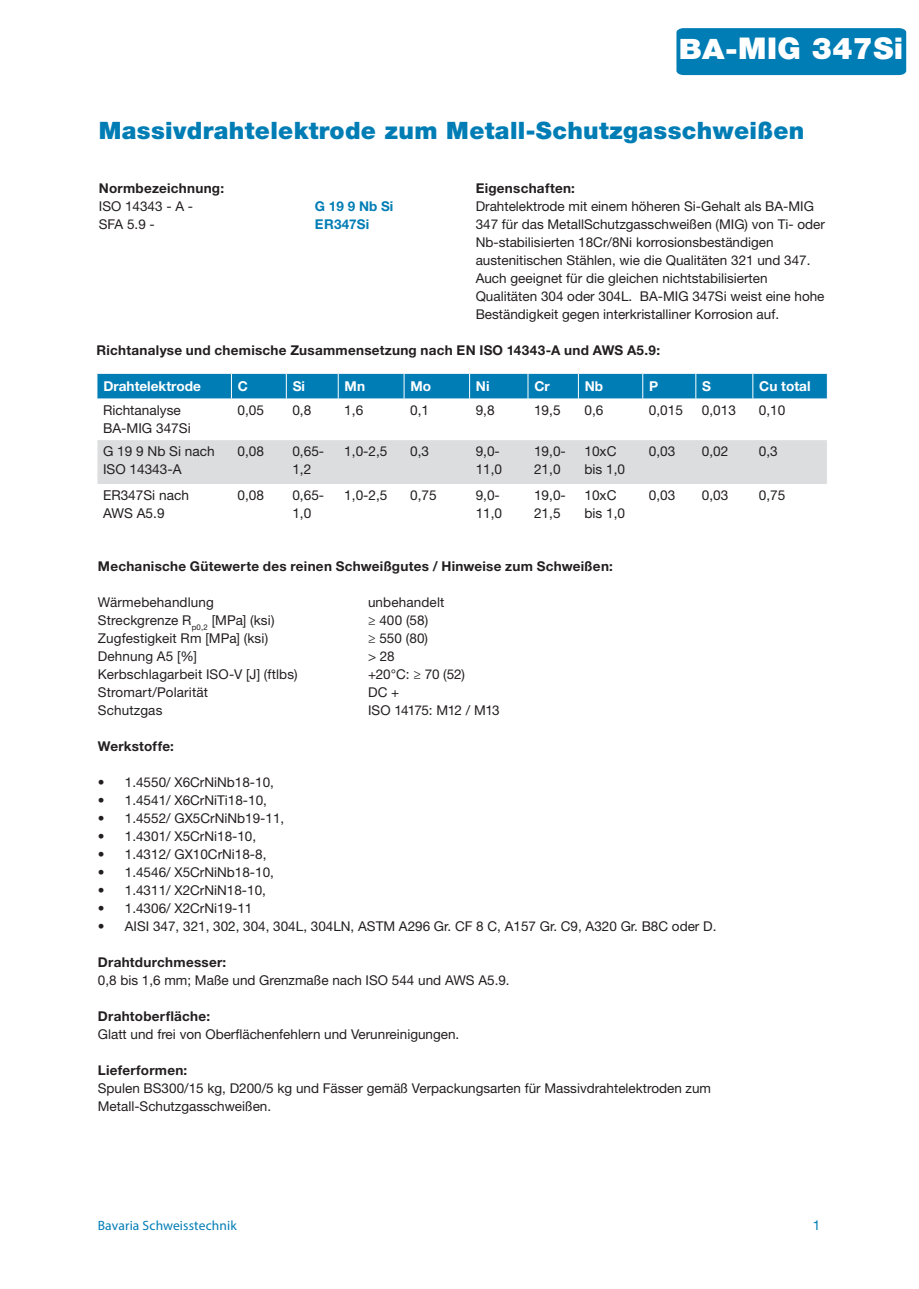
<style>
.page{position:relative;width:919px;height:1289px;background:#fff}
.page>*{position:absolute;margin:0;border:0;box-sizing:border-box;transform-origin:0 0}
.t1{font:900 30px "Helvetica Neue LT Std";letter-spacing:.015em;color:#fff}
.t2{font:900 24px "Helvetica Neue LT Std";letter-spacing:.015em;color:#007db5}
.t3{font:13.65px/18.1px "Helvetica Neue LT Std";color:#231f20}
.t4{font:700 13.65px "Helvetica Neue LT Std";color:#fff}
.t5{font:13.5px/18px "Helvetica Neue LT Std";color:#231f20}
.t6{font:700 13.5px "Helvetica Neue LT Std";letter-spacing:.02em;color:#231f20}
.t7{font:13.5px "Myriad Pro";letter-spacing:.01em;color:#007db5}
.t8{font:13.5px "Helvetica Neue LT Std";letter-spacing:-.04em;color:#231f20}
.t9{font:700 13.5px "Helvetica Neue LT Std";letter-spacing:.005em;color:#007db5}
.t10{font:13.5px "Helvetica Neue LT Std";color:#007db5}
.s1{font-size:28.05px}
</style>
<div class="page">
<div style="left:676px;top:28px;width:230px;height:47px;background:#007db5"></div>
<div style="left:98px;top:440px;width:728px;height:44px;background:#dcdddf"></div>
<svg style="left:97px;top:373px;width:730px;height:26px;background:#0f84b9"></svg>
<hr style="left:752px;top:373px;width:75px;height:1px;background:#fff">
<hr style="left:752px;top:398px;width:75px;height:1px;background:#fff">
<hr style="left:97px;top:398px;width:134px;height:1px;background:#fff">
<h1 class="t1" style="left:678px;top:31px;width:226px"><span class="s1">BA-</span>MIG 347Si</h1>
<h2 class="t2" style="left:99px;top:116px;width:707px">Massivdrahtelektrode zum Metall-Schutzgasschweißen</h2>
<p class="t6" style="left:99px;top:180px;width:127px">Normbezeichnung:</p>
<p class="t5" style="left:99px;top:197px;width:96px">ISO 14343 - A -</p>
<p class="t9" style="left:315px;top:198px;width:80px">G 19 9 Nb Si</p>
<p class="t5" style="left:99px;top:215px;width:58px">SFA 5.9 -</p>
<p class="t9" style="left:315px;top:216px;width:56px">ER347Si</p>
<p class="t6" style="left:475px;top:180px;width:101px">Eigenschaften:</p>
<p class="t5" style="left:475px;top:197px;width:351px">Drahtelektrode mit einem höheren Si-Gehalt als BA-MIG 347 für das MetallSchutzgasschweißen (MIG) von Ti- oder Nb-stabilisierten 18Cr/8Ni korrosionsbeständigen austenitischen Stählen, wie die Qualitäten 321 und 347.<br>Auch geeignet für die gleichen nichtstabilisierten Qualitäten 304 oder 304L. BA-MIG 347Si weist eine hohe Beständigkeit gegen interkristalliner Korrosion auf.</p>
<p class="t6" style="left:97px;top:342px;width:565px">Richtanalyse und chemische Zusammensetzung nach EN ISO 14343-A und AWS A5.9:</p>
<p class="t4" style="left:103px;top:378px;width:99px">Drahtelektrode</p>
<p class="t4" style="left:238px;top:378px;width:12px">C</p>
<p class="t4" style="left:293px;top:378px;width:14px">Si</p>
<p class="t4" style="left:344px;top:378px;width:22px">Mn</p>
<p class="t4" style="left:410px;top:378px;width:22px">Mo</p>
<p class="t4" style="left:476px;top:378px;width:15px">Ni</p>
<p class="t4" style="left:534px;top:378px;width:17px">Cr</p>
<p class="t4" style="left:584px;top:378px;width:20px">Nb</p>
<p class="t4" style="left:649px;top:378px;width:11px">P</p>
<p class="t4" style="left:702px;top:378px;width:10px">S</p>
<p class="t4" style="left:759px;top:378px;width:53px">Cu total</p>
<p class="t3" style="left:103px;top:400px;width:89px">Richtanalyse<br>BA-MIG 347Si</p>
<p class="t3" style="left:237px;top:400px;width:28px">0,05</p>
<p class="t3" style="left:292px;top:400px;width:20px">0,8</p>
<p class="t3" style="left:344px;top:400px;width:20px">1,6</p>
<p class="t3" style="left:410px;top:400px;width:20px">0,1</p>
<p class="t3" style="left:475px;top:400px;width:20px">9,8</p>
<p class="t3" style="left:534px;top:400px;width:28px">19,5</p>
<p class="t3" style="left:584px;top:400px;width:20px">0,6</p>
<p class="t3" style="left:648px;top:400px;width:36px">0,015</p>
<p class="t3" style="left:701px;top:400px;width:36px">0,013</p>
<p class="t3" style="left:758px;top:400px;width:28px">0,10</p>
<p class="t3" style="left:103px;top:442px;width:113px">G 19 9 Nb Si nach<br>ISO 14343-A</p>
<p class="t3" style="left:237px;top:442px;width:28px">0,08</p>
<p class="t3" style="left:292px;top:442px;width:33px">0,65-<br>1,2</p>
<p class="t3" style="left:344px;top:442px;width:45px">1,0-2,5</p>
<p class="t3" style="left:410px;top:442px;width:20px">0,3</p>
<p class="t3" style="left:475px;top:442px;width:28px">9,0-<br>11,0</p>
<p class="t3" style="left:534px;top:442px;width:33px">19,0-<br>21,0</p>
<p class="t3" style="left:584px;top:442px;width:42px">10xC bis 1,0</p>
<p class="t3" style="left:648px;top:442px;width:28px">0,03</p>
<p class="t3" style="left:701px;top:442px;width:28px">0,02</p>
<p class="t3" style="left:758px;top:442px;width:20px">0,3</p>
<p class="t3" style="left:103px;top:485px;width:87px">ER347Si nach<br>AWS A5.9</p>
<p class="t3" style="left:237px;top:485px;width:28px">0,08</p>
<p class="t3" style="left:292px;top:485px;width:33px">0,65-<br>1,0</p>
<p class="t3" style="left:344px;top:485px;width:45px">1,0-2,5</p>
<p class="t3" style="left:410px;top:485px;width:28px">0,75</p>
<p class="t3" style="left:475px;top:485px;width:28px">9,0-<br>11,0</p>
<p class="t3" style="left:534px;top:485px;width:33px">19,0-<br>21,5</p>
<p class="t3" style="left:584px;top:485px;width:42px">10xC bis 1,0</p>
<p class="t3" style="left:648px;top:485px;width:28px">0,03</p>
<p class="t3" style="left:701px;top:485px;width:28px">0,03</p>
<p class="t3" style="left:758px;top:485px;width:28px">0,75</p>
<p class="t6" style="left:98px;top:558px;width:516px">Mechanische Gütewerte des reinen Schweißgutes / Hinweise zum Schweißen:</p>
<p class="t5" style="left:98px;top:593px;width:117px">Wärmebehandlung</p>
<p class="t5" style="left:368px;top:593px;width:78px">unbehandelt</p>
<p class="t5" style="left:98px;top:611px;width:178px">Streckgrenze R<sub>p0,2</sub> [MPa] (ksi)</p>
<p class="t5" style="left:368px;top:611px;width:62px">≥ 400 (58)</p>
<p class="t5" style="left:98px;top:629px;width:172px">Zugfestigkeit Rm [MPa] (ksi)</p>
<p class="t5" style="left:368px;top:629px;width:62px">≥ 550 (80)</p>
<p class="t5" style="left:98px;top:647px;width:100px">Dehnung A5 [%]</p>
<p class="t5" style="left:368px;top:647px;width:28px">&gt; 28</p>
<p class="t5" style="left:98px;top:665px;width:201px">Kerbschlagarbeit ISO-V [J] (ftlbs)</p>
<p class="t5" style="left:368px;top:665px;width:98px">+20°C: ≥ 70 (52)</p>
<p class="t5" style="left:98px;top:683px;width:112px">Stromart/Polarität</p>
<p class="t5" style="left:368px;top:683px;width:33px">DC +</p>
<p class="t5" style="left:98px;top:701px;width:66px">Schutzgas</p>
<p class="t8" style="left:368px;top:702px;width:133px">ISO 14175: M12 / M13</p>
<p class="t6" style="left:98px;top:738px;width:78px">Werkstoffe:</p>
<p class="t5" style="left:98px;top:773px;width:178px">• 1.4550/ X6CrNiNb18-10,</p>
<p class="t5" style="left:98px;top:791px;width:171px">• 1.4541/ X6CrNiTi18-10,</p>
<p class="t5" style="left:98px;top:809px;width:188px">• 1.4552/ GX5CrNiNb19-11,</p>
<p class="t5" style="left:98px;top:827px;width:160px">• 1.4301/ X5CrNi18-10,</p>
<p class="t5" style="left:98px;top:845px;width:170px">• 1.4312/ GX10CrNi18-8,</p>
<p class="t5" style="left:98px;top:863px;width:178px">• 1.4546/ X5CrNiNb18-10,</p>
<p class="t5" style="left:98px;top:881px;width:170px">• 1.4311/ X2CrNiN18-10,</p>
<p class="t5" style="left:98px;top:899px;width:156px">• 1.4306/ X2CrNi19-11</p>
<p class="t5" style="left:98px;top:917px;width:620px">• AISI 347, 321, 302, 304, 304L, 304LN, ASTM A296 Gr. CF 8 C, A157 Gr. C9, A320 Gr. B8C oder D.</p>
<p class="t6" style="left:98px;top:954px;width:130px">Drahtdurchmesser:</p>
<p class="t5" style="left:98px;top:971px;width:413px">0,8 bis 1,6 mm; Maße und Grenzmaße nach ISO 544 und AWS A5.9.</p>
<p class="t6" style="left:98px;top:1008px;width:114px">Drahtoberfläche:</p>
<p class="t5" style="left:98px;top:1025px;width:363px">Glatt und frei von Oberflächenfehlern und Verunreinigungen.</p>
<p class="t6" style="left:98px;top:1062px;width:91px">Lieferformen:</p>
<p class="t5" style="left:98px;top:1079px;width:614px">Spulen BS300/15 kg, D200/5 kg und Fässer gemäß Verpackungsarten für Massivdrahtelektroden zum<br>Metall-Schutzgasschweißen.</p>
<p class="t7" style="left:98px;top:1216px;width:140px">Bavaria Schweisstechnik</p>
<p class="t10" style="left:812px;top:1216px;width:9px">1</p>
</div>
